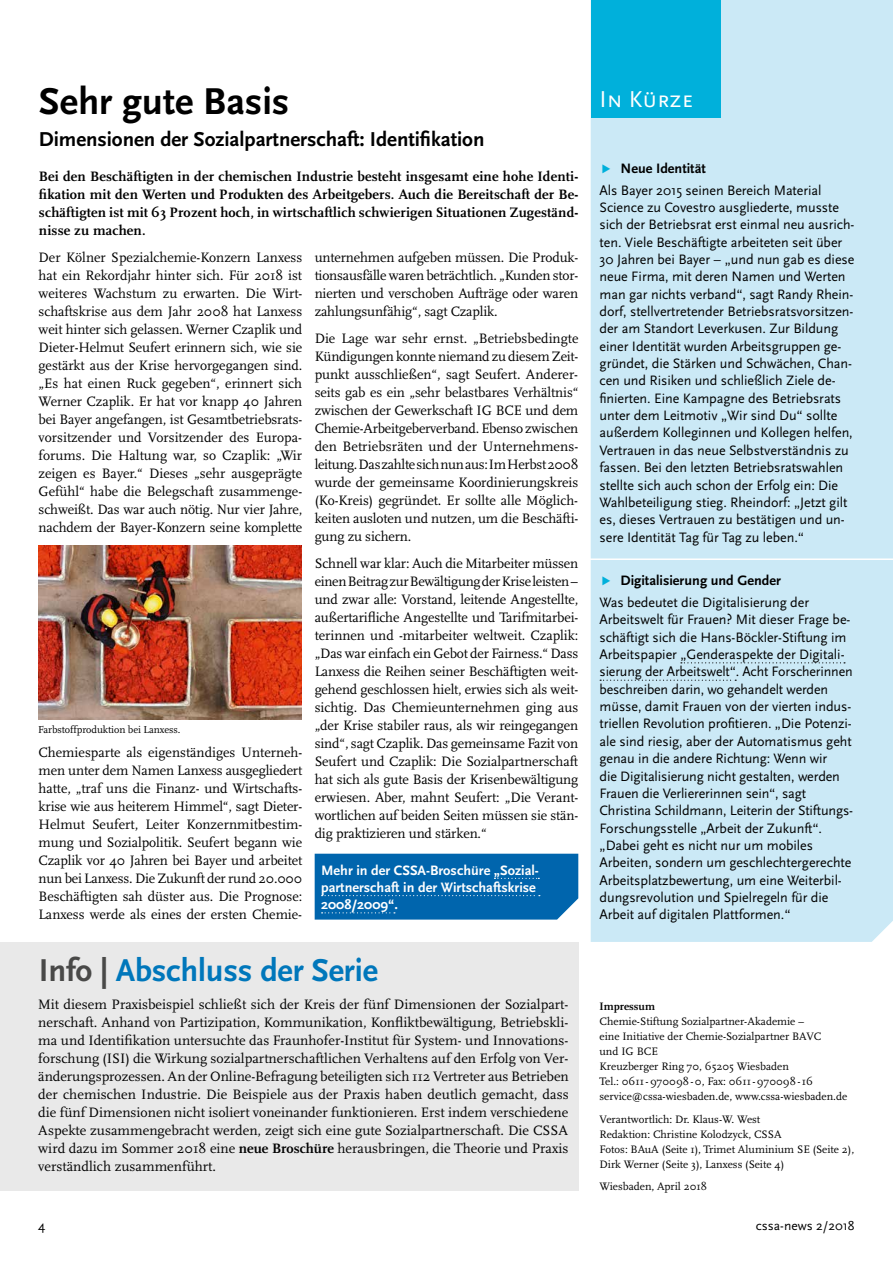
<style>
.page{position:relative;width:893px;height:1263px;background:#fff}
.page>*{position:absolute;margin:0;border:0;box-sizing:border-box;transform-origin:0 0}
.t1{font:700 39px "Scala Sans";color:#000}
.t2{font:700 33px "Scala Sans";letter-spacing:-.005em;color:#07b}
.t3{font:24px "Scala Sans Caps";color:#fff}
.t4{font:700 21px "Scala Sans";letter-spacing:-.005em;color:#000}
.t5{font:14.25px/18px "Scala";letter-spacing:-.01em;color:#000;text-align:justify}
.t6{font:14.25px/17.4px "Scala Sans";letter-spacing:-.005em;color:#000}
.t7{font:700 14.25px/18px "Scala";letter-spacing:.01em;color:#000;text-align:justify}
.t8{font:700 14.25px/17.2px "Scala Sans";color:#fff}
.t9{font:700 14.25px "Scala Sans";color:#000}
.t10{font:13.5px "Scala Sans";color:#000}
.t11{font:11.25px/15px "Scala";color:#000}
.t12{font:700 11.25px "Scala";color:#000}
.t13{font:10.5px "Scala";letter-spacing:-.005em;color:#000}
.s1{color:#494948}
.s2{font-weight:700}
</style>
<div class="page">
<div style="left:0;top:942px;width:578px;height:248px;background:#e9e9e9"></div>
<div style="left:591px;top:0;width:302px;height:942px;background:#cbe9f6"></div>
<div style="left:591px;top:0;width:129px;height:118px;background:#00b0db"></div>
<hr style="left:587px;top:558px;width:306px;height:2px;background:#fff">
<svg style="left:681px;top:662px;width:164px;height:1px"></svg>
<svg style="left:600px;top:680px;width:136px;height:1px"></svg>
<img style="left:38px;top:545px;width:264px;height:175px">
<div style="left:315px;top:854px;width:263px;height:65px;background:#0065ad"></div>
<svg style="left:603px;top:164px;width:7px;height:9px"></svg>
<svg style="left:603px;top:576px;width:7px;height:9px"></svg>
<h1 class="t1" style="left:39px;top:80px;width:252px">Sehr gute Basis</h1>
<h3 class="t4" style="left:39px;top:128px;width:447px">Dimensionen der Sozialpartnerschaft: Identifikation</h3>
<p class="t7" style="left:39px;top:167px;width:541px">Bei den Beschäftigten in der chemischen Industrie besteht insgesamt eine hohe Identi&shy;fikation mit den Werten und Produkten des Arbeitgebers. Auch die Bereitschaft der Be&shy;schäftigten ist mit 63 Prozent hoch, in wirtschaftlich schwierigen Situationen Zugeständ&shy;nisse zu machen.</p>
<p class="t5" style="left:39px;top:248px;width:265px">Der Kölner Spezialchemie-Konzern Lanxess hat ein Rekordjahr hinter sich. Für 2018 ist weiteres Wachstum zu erwarten. Die Wirt&shy;schaftskrise aus dem Jahr 2008 hat Lanxess weit hinter sich gelassen. Werner Czaplik und Dieter-Helmut Seufert erinnern sich, wie sie gestärkt aus der Krise hervorgegangen sind. „Es hat einen Ruck gegeben“, erinnert sich Werner Czaplik. Er hat vor knapp 40 Jahren bei Bayer angefangen, ist Gesamtbetriebsrats&shy;vorsitzender und Vorsitzender des Europa&shy;forums. Die Haltung war, so Czaplik: „Wir zeigen es Bayer.“ Dieses „sehr ausgeprägte Gefühl“ habe die Belegschaft zusammenge&shy;schweißt. Das war auch nötig. Nur vier Jahre, nachdem der Bayer-Konzern seine komplette</p>
<p class="t13" style="left:38px;top:724px;width:144px">Farbstoffproduktion bei Lanxess.</p>
<p class="t5" style="left:39px;top:743px;width:265px">Chemiesparte als eigenständiges Unterneh&shy;men unter dem Namen Lanxess ausgegliedert hatte, „traf uns die Finanz- und Wirtschafts&shy;krise wie aus heiterem Himmel“, sagt Dieter-Helmut Seufert, Leiter Konzernmitbestim&shy;mung und Sozialpolitik. Seufert begann wie Czaplik vor 40 Jahren bei Bayer und arbeitet nun bei Lanxess. Die Zukunft der rund 20.000<br>Beschäftigten sah düster aus. Die Prognose:<br>Lanxess werde als eines der ersten Chemie-</p>
<p class="t5" style="left:315px;top:248px;width:265px">unternehmen aufgeben müssen. Die Produk&shy;tionsausfälle waren beträchtlich. „Kunden stor&shy;nierten und verschoben Aufträge oder waren zahlungsunfähig“, sagt Czaplik.</p>
<p class="t5" style="left:315px;top:329px;width:265px">Die Lage war sehr ernst. „Betriebsbedingte Kündigungen konnte niemand zu diesem Zeit&shy;punkt ausschließen“, sagt Seufert. Anderer&shy;seits gab es ein „sehr belastbares Verhältnis“ zwischen der Gewerkschaft IG BCE und dem Chemie-Arbeitgeberverband. Ebenso zwischen den Betriebsräten und der Unternehmens&shy;leitung. Das zahlte sich nun aus: Im Herbst 2008 wurde der gemeinsame Koordinierungskreis (Ko-Kreis) gegründet. Er sollte alle Möglich&shy;keiten ausloten und nutzen, um die Beschäfti&shy;gung zu sichern.</p>
<p class="t5" style="left:315px;top:554px;width:265px">Schnell war klar: Auch die Mitarbeiter müssen einen Beitrag zur Bewältigung der Krise leisten – und zwar alle: Vorstand, leitende Angestellte, außertarifliche Angestellte und Tarifmitarbei&shy;terinnen und -mitarbeiter weltweit. Czaplik: „Das war einfach ein Gebot der Fairness.“ Dass Lanxess die Reihen seiner Beschäftigten weit&shy;gehend geschlossen hielt, erwies sich als weit&shy;sichtig. Das Chemieunternehmen ging aus „der Krise stabiler raus, als wir reingegangen sind“, sagt Czaplik. Das gemeinsame Fazit von Seufert und Czaplik: Die Sozialpartnerschaft hat sich als gute Basis der Krisenbewältigung erwiesen. Aber, mahnt Seufert: „Die Verant&shy;wortlichen auf beiden Seiten müssen sie stän&shy;dig praktizieren und stärken.“</p>
<p class="t8" style="left:321px;top:862px;width:219px">Mehr in der CSSA-Broschüre „Sozial&shy;partnerschaft in der Wirtschaftskrise<br>2008/2009“.</p>
<h2 class="t2" style="left:39px;top:952px;width:340px"><span class="s1">Info |</span> Abschluss der Serie</h2>
<p class="t5" style="left:38px;top:995px;width:532px">Mit diesem Praxisbeispiel schließt sich der Kreis der fünf Dimensionen der Sozialpart&shy;nerschaft. Anhand von Partizipation, Kommunikation, Konfliktbewältigung, Betriebskli&shy;ma und Identifikation untersuchte das Fraunhofer-Institut für System- und Innovations&shy;forschung (ISI) die Wirkung sozialpartnerschaftlichen Verhaltens auf den Erfolg von Ver&shy;änderungsprozessen. An der Online-Befragung beteiligten sich 112 Vertreter aus Betrieben der chemischen Industrie. Die Beispiele aus der Praxis haben deutlich gemacht, dass die fünf Dimensionen nicht isoliert voneinander funktionieren. Erst indem verschiedene Aspekte zusammengebracht werden, zeigt sich eine gute Sozialpartnerschaft. Die CSSA wird dazu im Sommer 2018 eine <span class="s2">neue Broschüre</span> herausbringen, die Theorie und Praxis verständlich zusammenführt.</p>
<h3 class="t3" style="left:600px;top:86px;width:95px">In Kürze</h3>
<p class="t9" style="left:621px;top:161px;width:87px">Neue Identität</p>
<p class="t6" style="left:600px;top:182px;width:256px">Als Bayer 2015 seinen Bereich Material Science zu Covestro ausgliederte, musste sich der Betriebsrat erst einmal neu ausrich&shy;ten. Viele Beschäftigte arbeiteten seit über 30 Jahren bei Bayer – „und nun gab es diese neue Firma, mit deren Namen und Werten man gar nichts verband“, sagt Randy Rhein&shy;dorf, stellvertretender Betriebsratsvorsitzen&shy;der am Standort Leverkusen. Zur Bildung einer Identität wurden Arbeitsgruppen ge&shy;gründet, die Stärken und Schwächen, Chan&shy;cen und Risiken und schließlich Ziele de&shy;finierten. Eine Kampagne des Betriebsrats unter dem Leitmotiv „Wir sind Du“ sollte außerdem Kolleginnen und Kollegen helfen, Vertrauen in das neue Selbstverständnis zu fassen. Bei den letzten Betriebsratswahlen stellte sich auch schon der Erfolg ein: Die Wahlbeteiligung stieg. Rheindorf: „Jetzt gilt es, dieses Vertrauen zu bestätigen und un&shy;sere Identität Tag für Tag zu leben.“</p>
<p class="t9" style="left:621px;top:573px;width:162px">Digitalisierung und Gender</p>
<p class="t6" style="left:600px;top:594px;width:255px">Was bedeutet die Digitalisierung der Arbeitswelt für Frauen? Mit dieser Frage be&shy;schäftigt sich die Hans-Böckler-Stiftung im Arbeitspapier „Genderaspekte der Digitali&shy;sierung der Arbeitswelt“. Acht Forscherinnen beschreiben darin, wo gehandelt werden müsse, damit Frauen von der vierten indus&shy;triellen Revolution profitieren. „Die Potenzi&shy;ale sind riesig, aber der Automatismus geht genau in die andere Richtung: Wenn wir<br>die Digitalisierung nicht gestalten, werden Frauen die Verliererinnen sein“, sagt Christina Schildmann, Leiterin der Stiftungs-Forschungsstelle „Arbeit der Zukunft“. „Dabei geht es nicht nur um mobiles Arbeiten, sondern um geschlechtergerechte Arbeitsplatzbewertung, um eine Weiterbil&shy;dungsrevolution und Spielregeln für die Arbeit auf digitalen Plattformen.“</p>
<p class="t12" style="left:600px;top:1000px;width:57px">Impressum</p>
<p class="t11" style="left:600px;top:1014px;width:249px">Chemie-Stiftung Sozialpartner-Akademie –<br>eine Initiative der Chemie-Sozialpartner BAVC<br>und IG BCE<br>Kreuzberger Ring 70, 65205 Wiesbaden<br>Tel.: 0611-970098-0, Fax: 0611-970098-16 service@cssa-wiesbaden.de, www.cssa-wiesbaden.de</p>
<p class="t11" style="left:600px;top:1112px;width:256px">Verantwortlich: Dr. Klaus-W. West<br>Redaktion: Christine Kolodzyck, CSSA<br>Fotos: BAuA (Seite 1), Trimet Aluminium SE (Seite 2), Dirk Werner (Seite 3), Lanxess (Seite 4)</p>
<p class="t11" style="left:600px;top:1179px;width:109px">Wiesbaden, April 2018</p>
<p class="t10" style="left:38px;top:1218px;width:9px">4</p>
<p class="t10" style="left:756px;top:1218px;width:100px">cssa-news 2/2018</p>
</div>
